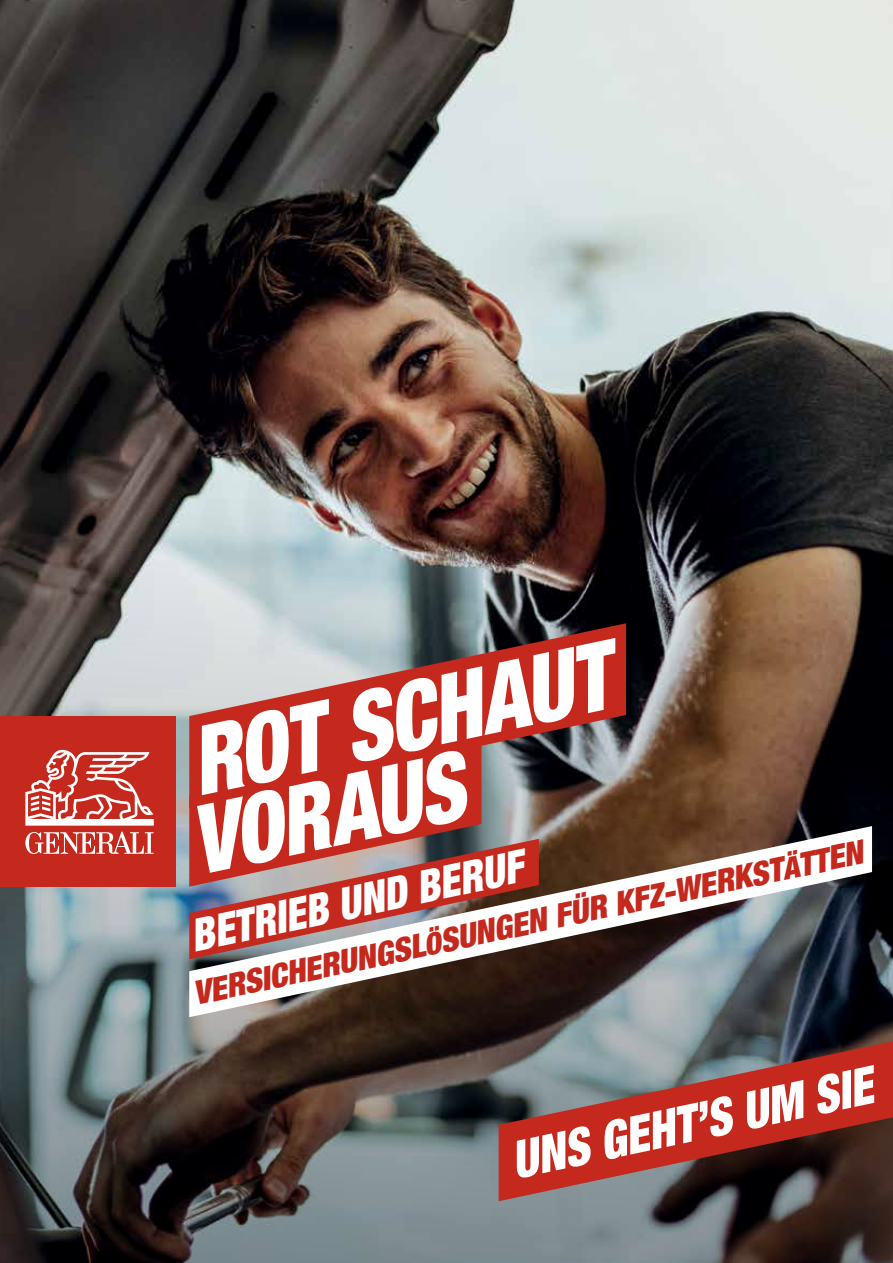
<style>
.page{position:relative;width:893px;height:1263px;background:#fff}
.page>*{position:absolute;margin:0;border:0;box-sizing:border-box;transform-origin:0 0}
.t1{font:italic 900 condensed 95.1px/77.6px "Helvetica Neue LT Std";color:#fff;scale:.9 1}
.t2{font:italic 900 condensed 51.9px "Helvetica Neue LT Std";color:#fff;scale:.9 1}
.t3{font:italic 900 condensed 45px "Helvetica Neue LT Std";color:#fff;scale:.9 1}
.t4{font:italic 900 condensed 33px "Helvetica Neue LT Std";color:#c5281c}
.s1{font-size:30px}
</style>
<div class="page">
<img style="left:0;top:0;width:893px;height:439px">
<img style="left:0;top:439px;width:893px;height:824px">
<svg style="left:499px;top:1041px;width:394px;height:160px;background:#8c433e"></svg>
<svg style="left:189px;top:826px;width:683px;height:191px"></svg>
<svg style="left:189px;top:623px;width:437px;height:185px;background:#a96560"></svg>
<div style="left:189px;top:732px;width:292px;height:107px;background:#c5281c"></div>
<svg style="left:189px;top:839px;width:350px;height:120px"></svg>
<div style="left:0;top:717px;width:175px;height:170px;background:#c5281c"></div>
<svg style="left:25px;top:832px;width:129px;height:22px"></svg>
<svg style="left:25px;top:750px;width:129px;height:76px"></svg>
<h1 class="t1" style="left:167px;top:727px;width:493px;rotate:-12deg">ROT SCHAUT<br>VORAUS</h1>
<p class="t4" style="left:189px;top:974px;width:685px;rotate:-12deg">VERSICHERUNGSL<span class="s1">Ö</span>SUNGEN FÜR KFZ-WERKST<span class="s1">Ä</span>TTEN</p>
<h3 class="t3" style="left:185px;top:909px;width:378px;rotate:-12deg">BETRIEB UND BERUF</h3>
<h2 class="t2" style="left:505px;top:1130px;width:410px;rotate:-12deg">UNS GEHT’S UM SIE</h2>
</div>
